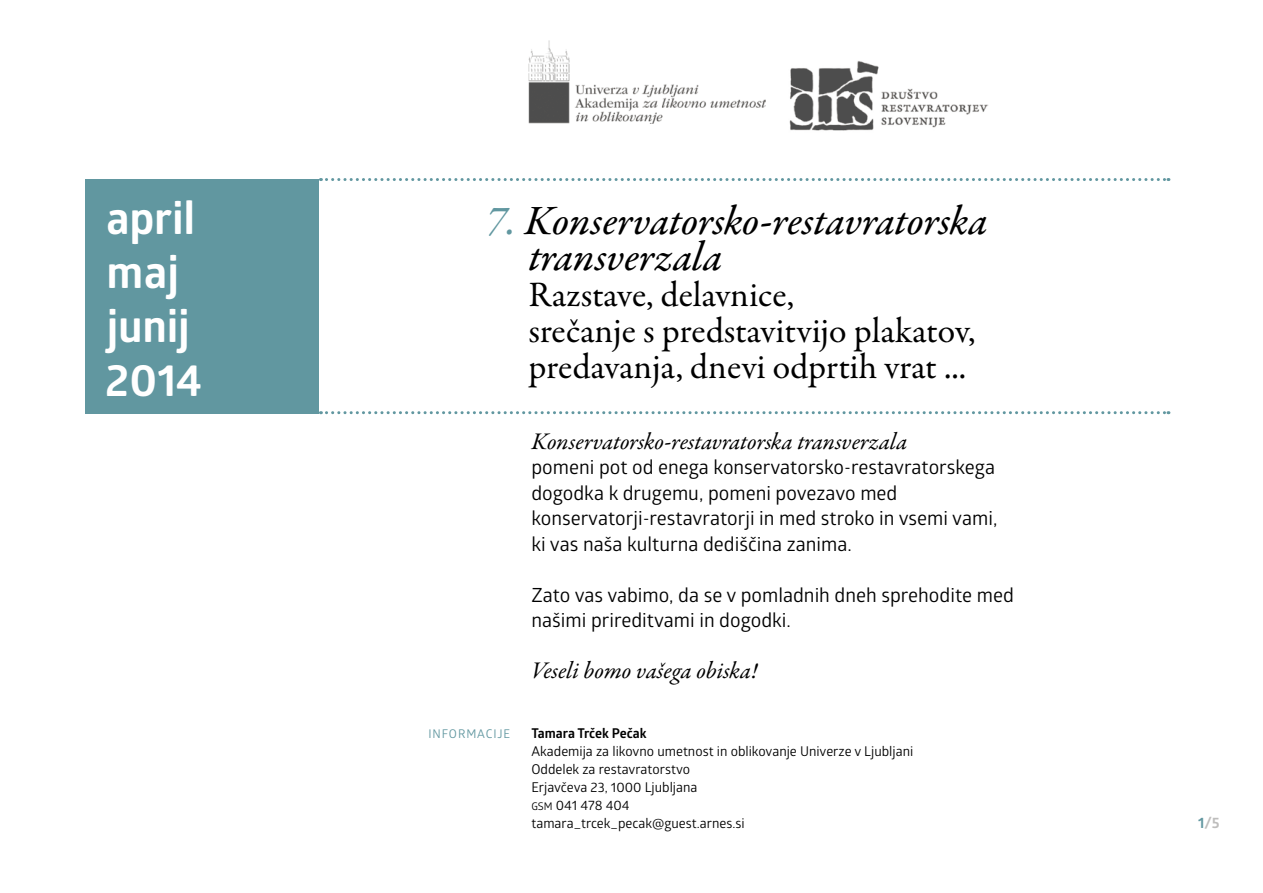
<style>
.page{position:relative;width:1263px;height:893px;background:#fff}
.page>*{position:absolute;margin:0;border:0;box-sizing:border-box;transform-origin:0 0}
.t1{font:700 45px/54px "Glober";letter-spacing:-.005em;color:#fff}
.t2{font:42px/36px "Garamond Premr Pro Med It";letter-spacing:-.005em;color:#000}
.t3{font:36px/36px "Garamond Premr Pro";letter-spacing:-.005em;color:#000}
.t4{font:italic 24px "Garamond Premr Pro";letter-spacing:-.005em;color:#000}
.t5{font:19.5px/25.5px "Glober";color:#000}
.t6{font:700 15px "Glober";color:#bebdbc}
.t7{font:13.5px/18px "Glober";color:#000}
.t8{font:700 13.5px "Glober";color:#000}
.t9{font:12px "Glober";letter-spacing:.075em;color:#6197a0}
.s1{color:#6197a0}
.s2{font-size:10.5px}
</style>
<div class="page">
<div style="left:85px;top:179px;width:234px;height:234px;background:#6197a0"></div>
<svg style="left:320px;top:411px;width:849px;height:3px"></svg>
<img style="left:528px;top:40px;width:237px;height:83px">
<svg style="left:320px;top:178px;width:849px;height:3px"></svg>
<img style="left:789px;top:61px;width:199px;height:70px">
<h1 class="t1" style="left:105px;top:190px;width:99px">april maj junij<br>2014</h1>
<h2 class="t2" style="left:528px;top:205px;width:461px;text-indent:-43px"><span class="s1">7.</span> Konservatorsko-restavratorska transverzala</h2>
<h3 class="t3" style="left:528px;top:278px;width:449px">Razstave, delavnice,<br>srečanje s predstavitvijo plakatov, predavanja, dnevi odprtih vrat ...</h3>
<p class="t9" style="left:428px;top:725px;width:83px">INFORMACIJE</p>
<p class="t4" style="left:531px;top:426px;width:377px">Konservatorsko-restavratorska transverzala</p>
<p class="t5" style="left:531px;top:454px;width:467px">pomeni pot od enega konservatorsko-restavratorskega dogodka k drugemu, pomeni povezavo med konservatorji-restavratorji in med stroko in vsemi vami, ki vas naša kulturna dediščina zanima.</p>
<p class="t5" style="left:531px;top:581px;width:484px">Zato vas vabimo, da se v pomladnih dneh sprehodite med našimi prireditvami in dogodki.</p>
<p class="t4" style="left:531px;top:655px;width:228px">Veseli bomo vašega obiska!</p>
<p class="t8" style="left:531px;top:724px;width:117px">Tamara Trček Pečak</p>
<p class="t7" style="left:531px;top:742px;width:383px">Akademija za likovno umetnost in oblikovanje Univerze v Ljubljani Oddelek za restavratorstvo<br>Erjavčeva 23, 1000 Ljubljana<br><span class="s2">gsm</span> 041 478 404<br>tamara_trcek_pecak@guest.arnes.si</p>
<p class="t6" style="left:1198px;top:812px;width:23px"><span class="s1">1</span>/5</p>
</div>
